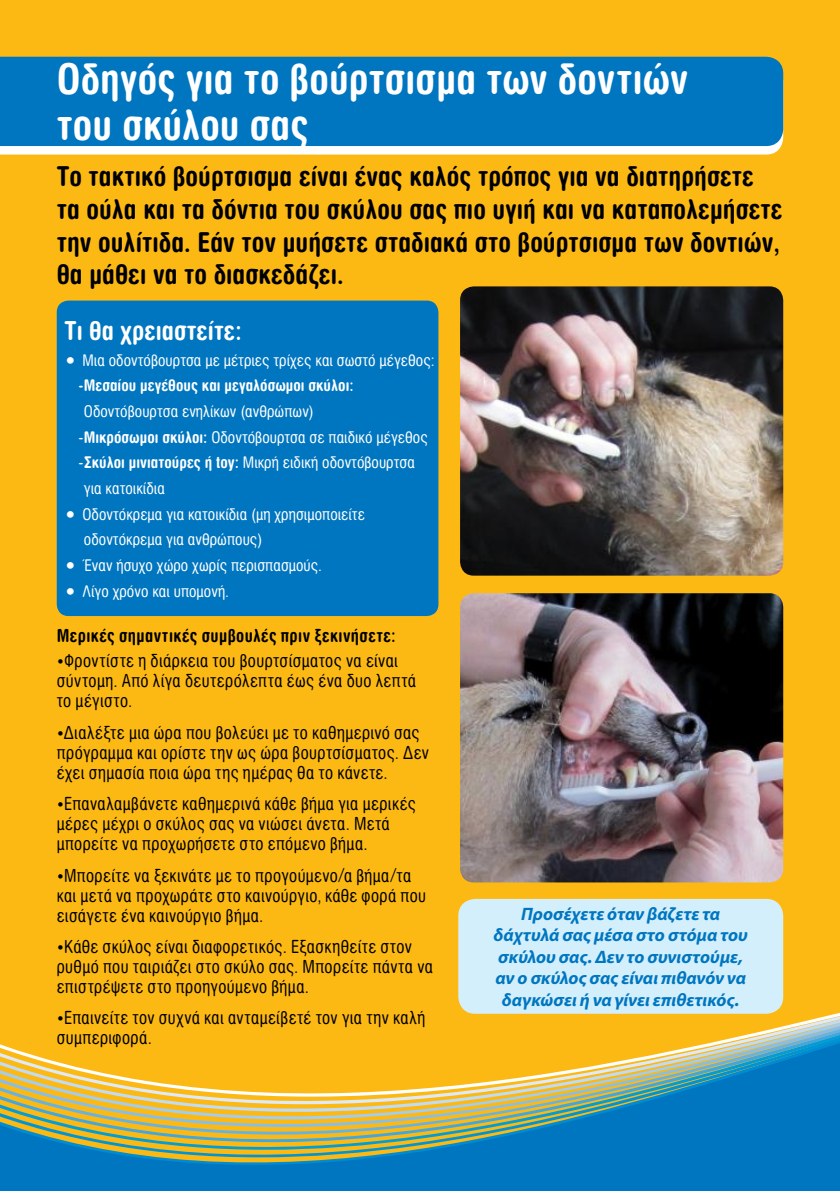
<style>
.page{position:relative;width:840px;height:1191px;background:#fff}
.page>*{position:absolute;margin:0;border:0;box-sizing:border-box;transform-origin:0 0}
.t1{font:700 42px/46px "CF Smooth Cond";color:#fff}
.t2{font:700 27.2px/32.6px "CF Smooth Cond";color:#000}
.t3{font:700 26px "CF Smooth Cond";color:#fff}
.t4{font:18px/20px "CF Smooth Cond";letter-spacing:.02em;color:#000}
.t5{font:italic 700 18px/21.6px "Myriad Pro";color:#0076c0;text-align:center}
.t6{font:700 18px "CF Smooth Cond";letter-spacing:.02em;color:#000}
.t7{font:16px/25.6px "CF Smooth Cond";color:#fff}
.t8{font:700 16px "CF Smooth Cond";color:#fff}
.s1{font-weight:700}
.s2{font-family:"PF Premier Text"}
</style>
<div class="page">
<div style="left:0;top:0;width:839px;height:1191px;background:#fdb913"></div>
<svg style="left:0;top:146px;width:781px;height:8px;background:#fdfdfd"></svg>
<div style="left:0;top:57px;width:782px;height:89px;background:#0076c0"></div>
<div style="left:57px;top:300px;width:381px;height:316px;background:#0076c0;border-radius:12px"></div>
<div style="left:0;top:1182px;width:839px;height:8px;background:#0076c0"></div>
<div style="left:0;top:1175px;width:839px;height:7px;background:#0076c0"></div>
<div style="left:0;top:1167px;width:839px;height:8px;background:#0076c0"></div>
<svg style="left:0;top:1159px;width:839px;height:8px;background:#0d7bb7"></svg>
<svg style="left:0;top:1151px;width:839px;height:8px;fill:#0076c0"></svg>
<svg style="left:0;top:907px;width:839px;height:244px"></svg>
<img style="left:460px;top:286px;width:322px;height:289px">
<img style="left:460px;top:593px;width:322px;height:289px">
<div style="left:458px;top:899px;width:324px;height:114px;background:#d4effc;border-radius:17px"></div>
<h1 class="t1" style="left:57px;top:56px;width:632px">Οδηγός για το βούρτσισμα των δοντιών του σκύλου σας</h1>
<h2 class="t2" style="left:57px;top:160px;width:727px">Το τακτικό βούρτσισμα είναι ένας καλός τρόπος για να διατηρήσετε τα ούλα και τα δόντια του σκύλου σας πιο υγιή και να καταπολεμήσετε την ουλίτιδα. Εάν τον μυήσετε σταδιακά στο βούρτσισμα των δοντιών, θα μάθει να το διασκεδάζει.</h2>
<h3 class="t3" style="left:65px;top:315px;width:179px">Τι θα χρειαστείτε:</h3>
<p class="t7" style="left:65px;top:347px;width:370px">• Μια οδοντόβουρτσα με μέτριες τρίχες και σωστό μέγεθος:</p>
<p class="t8" style="left:79px;top:376px;width:276px">-Μεσαίου μεγέθους και μεγαλόσωμοι σκύλοι:</p>
<p class="t7" style="left:84px;top:398px;width:231px">Oδοντόβουρτσα ενηλίκων (ανθρώπων)</p>
<p class="t7" style="left:79px;top:424px;width:350px">-<span class="s1">Μικρόσωμοι σκύλοι:</span> Oδοντόβουρτσα σε παιδικό μέγεθος</p>
<p class="t7" style="left:79px;top:450px;width:337px">-<span class="s1">Σκύλοι μινιατούρες ή toy:</span> Mικρή ειδική οδοντόβουρτσα</p>
<p class="t7" style="left:84px;top:475px;width:82px">για κατοικίδια</p>
<p class="t7" style="left:84px;top:501px;width:282px;text-indent:-19px">• Οδοντόκρεμα για κατοικίδια (μη χρησιμοποιείτε οδοντόκρεμα για ανθρώπους)</p>
<p class="t7" style="left:65px;top:552px;width:259px">• Έναν ήσυχο χώρο χωρίς περισπασμούς.</p>
<p class="t7" style="left:65px;top:578px;width:166px">• Λίγο χρόνο και υπομονή.</p>
<p class="t6" style="left:57px;top:625px;width:340px">Μερικές σημαντικές συμβουλές πριν ξεκινήσετε:</p>
<p class="t4" style="left:57px;top:651px;width:361px"><span class="s2">•</span>Φροντίστε η διάρκεια του βουρτσίσματος να είναι σύντομη. Από λίγα δευτερόλεπτα έως ένα δυο λεπτά το μέγιστο.</p>
<p class="t4" style="left:57px;top:722px;width:373px"><span class="s2">•</span>Διαλέξτε μια ώρα που βολεύει με το καθημερινό σας πρόγραμμα και ορίστε την ως ώρα βουρτσίσματος. Δεν έχει σημασία ποια ώρα της ημέρας θα το κάνετε.</p>
<p class="t4" style="left:57px;top:794px;width:360px"><span class="s2">•</span>Επαναλαμβάνετε καθημερινά κάθε βήμα για μερικές μέρες μέχρι ο σκύλος σας να νιώσει άνετα. Μετά μπορείτε να προχωρήσετε στο επόμενο βήμα.</p>
<p class="t4" style="left:57px;top:865px;width:370px"><span class="s2">•</span>Μπορείτε να ξεκινάτε με το προγούμενο/α βήμα/τα και μετά να προχωράτε στο καινούργιο, κάθε φορά που εισάγετε ένα καινούργιο βήμα.</p>
<p class="t4" style="left:57px;top:936px;width:377px"><span class="s2">•</span>Κάθε σκύλος είναι διαφορετικός. Εξασκηθείτε στον ρυθμό που ταιριάζει στο σκύλο σας. Μπορείτε πάντα να επιστρέψετε στο προηγούμενο βήμα.</p>
<p class="t4" style="left:57px;top:1008px;width:370px"><span class="s2">•</span>Επαινείτε τον συχνά και ανταμείβετέ τον για την καλή συμπεριφορά.</p>
<p class="t5" style="left:493px;top:902px;width:256px">Προσέχετε όταν βάζετε τα δάχτυλά σας μέσα στο στόμα του σκύλου σας. Δεν το συνιστούμε, αν ο σκύλος σας είναι πιθανόν να δαγκώσει ή να γίνει επιθετικός.</p>
</div>
